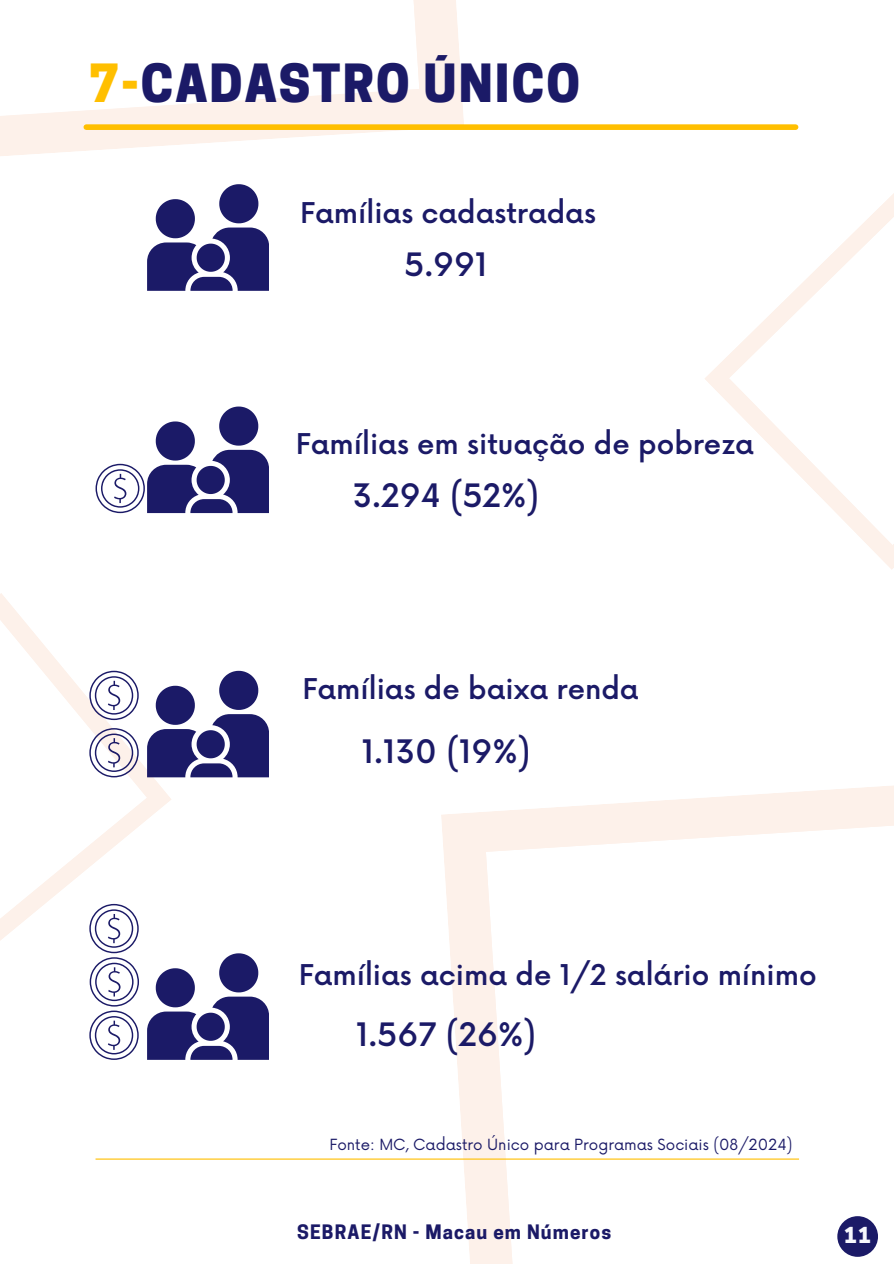
<style>
.page{position:relative;width:894px;height:1264px;background:#fff}
.page>*{position:absolute;margin:0;border:0;box-sizing:border-box;transform-origin:0 0}
.t1{font:800 49.35px "Cooper Hewitt";letter-spacing:.04em;color:#1b1a67}
.t2{font:500 31.5px "Now";color:#1b1a67}
.t3{font:500 27.9px "Now";color:#1b1a67}
.t4{font:800 20.7px "Cooper Hewitt";color:#f7f8fd}
.t5{font:700 18.75px "Cooper Hewitt";letter-spacing:.06em;color:#1b1a67}
.t6{font:15px "Now";color:#1b1a67}
.s1{color:#ffbf00}
</style>
<div class="page">
<svg style="left:0;top:593px;width:172px;height:226px"></svg>
<svg style="left:0;top:617px;width:147px;height:324px"></svg>
<svg style="left:705px;top:194px;width:188px;height:376px"></svg>
<svg style="left:728px;top:216px;width:165px;height:329px"></svg>
<svg style="left:441px;top:786px;width:452px;height:477px;fill:#fdf1ea"></svg>
<svg style="left:485px;top:816px;width:408px;height:447px"></svg>
<svg style="left:0;top:0;width:464px;height:156px;fill:#fdf1ea"></svg>
<svg style="left:0;top:0;width:419px;height:124px"></svg>
<div style="left:86px;top:124px;width:709px;height:6px;background:#ffbf00"></div>
<div style="left:837px;top:1216px;width:40px;height:40px;background:#1b1a67;border-radius:50%"></div>
<hr style="left:95px;top:1158px;width:703px;height:1px;background:#ffbf00">
<svg style="left:147px;top:184px;width:121px;height:107px"></svg>
<svg style="left:95px;top:406px;width:173px;height:107px"></svg>
<svg style="left:89px;top:728px;width:50px;height:49px"></svg>
<svg style="left:147px;top:671px;width:121px;height:106px"></svg>
<svg style="left:147px;top:953px;width:121px;height:106px"></svg>
<svg style="left:89px;top:670px;width:50px;height:50px"></svg>
<svg style="left:89px;top:903px;width:50px;height:156px"></svg>
<p class="t1" style="left:89px;top:65px;width:492px"><span class="s1">7-</span>CADASTRO ÚNICO</p>
<p class="t3" style="left:300px;top:198px;width:297px">Famílias cadastradas</p>
<p class="t2" style="left:404px;top:247px;width:85px">5.991</p>
<h2 class="t3" style="left:296px;top:429px;width:459px">Famílias em situação de pobreza</h2>
<h3 class="t2" style="left:353px;top:478px;width:188px">3.294 (52%)</h3>
<h2 class="t3" style="left:302px;top:673px;width:337px">Famílias de baixa renda</h2>
<h3 class="t2" style="left:361px;top:734px;width:170px">1.130 (19%)</h3>
<p class="t3" style="left:299px;top:959px;width:519px">Famílias acima de 1/2 salário mínimo</p>
<p class="t2" style="left:356px;top:1017px;width:181px">1.567 (26%)</p>
<p class="t6" style="left:329px;top:1136px;width:464px">Fonte: MC, Cadastro Único para Programas Sociais (08/2024)</p>
<p class="t5" style="left:297px;top:1225px;width:315px">SEBRAE/RN - Macau em Números</p>
<h1 class="t4" style="left:844px;top:1227px;width:28px">11</h1>
</div>
